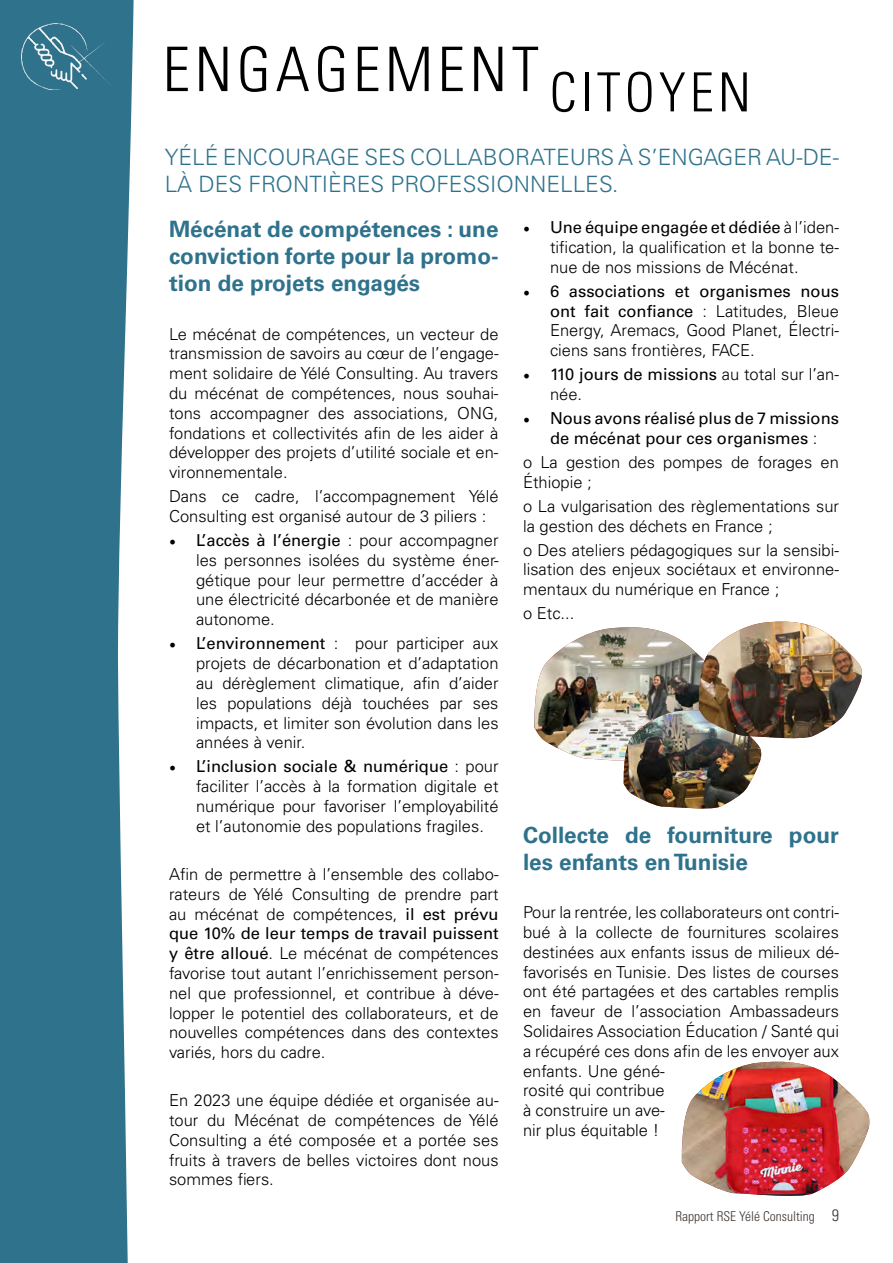
<style>
.page{position:relative;width:893px;height:1263px;background:#fff}
.page>*{position:absolute;margin:0;border:0;box-sizing:border-box;transform-origin:0 0}
.t1{font:300 condensed 61.5px "Univers LT Std";letter-spacing:.075em;color:#000}
.t2{font:700 22.5px/27px "Univers LT Std";color:#2f728c;text-align:justify}
.t3{font:300 22.5px/27px "Univers LT Std";color:#2f728c}
.t4{font:300 16.5px/19.8px "Univers LT Std";color:#000;text-align:justify}
.t5{font:16.5px/19.8px "Univers LT Std";color:#000;text-align:center}
.t6{font:300 condensed 13.5px "Univers LT Std";color:#3f3731}
.s1{font-family:"Minion Pro";font-weight:400;font-size:18px}
.s2{font-weight:400}
.s3{font-family:"Minion Pro";font-size:18px}
.s4{font-weight:300}
.s5{font-size:16.5px}
</style>
<div class="page">
<svg style="left:0;top:0;width:134px;height:1263px;background:#3e7c94"></svg>
<img style="left:21px;top:23px;width:90px;height:66px">
<img style="left:534px;top:627px;width:228px;height:182px">
<img style="left:697px;top:621px;width:165px;height:119px">
<img style="left:682px;top:1062px;width:187px;height:134px">
<h1 class="t1" style="left:163px;top:32px;width:590px">ENGAGEMENT <sub>CITOYEN</sub></h1>
<h2 class="t3" style="left:165px;top:144px;width:676px">YÉLÉ ENCOURAGE SES COLLABORATEURS À S’ENGAGER AU-DE-<br>LÀ DES FRONTIÈRES PROFESSIONNELLES.</h2>
<h2 class="t2" style="left:169px;top:216px;width:331px">Mécénat de compétences : une conviction forte pour la promo&shy;tion de projets engagés</h2>
<p class="t4" style="left:169px;top:324px;width:331px">Le mécénat de compétences, un vecteur de transmission de savoirs au cœur de l’engage&shy;ment solidaire de Yélé Consulting. Au travers du mécénat de compétences, nous souhai&shy;tons accompagner des associations, ONG, fondations et collectivités afin de les aider à développer des projets d’utilité sociale et en&shy;vironnementale.</p>
<p class="t4" style="left:169px;top:486px;width:331px">Dans ce cadre, l’accompagnement Yélé<br>Consulting est organisé autour de 3 piliers :</p>
<p class="t4" style="left:196px;top:530px;width:304px;text-indent:-27px"><span class="s1">•</span> <span class="s2">L’accès à l’énergie</span> : pour accompagner les personnes isolées du système éner&shy;gétique pour leur permettre d’accéder à une électricité décarbonée et de manière autonome.</p>
<p class="t4" style="left:196px;top:634px;width:304px;text-indent:-27px"><span class="s1">•</span> <span class="s2">L’environnement</span> : pour participer aux projets de décarbonation et d’adaptation au dérèglement climatique, afin d’aider les populations déjà touchées par ses impacts, et limiter son évolution dans les années à venir.</p>
<p class="t4" style="left:196px;top:757px;width:304px;text-indent:-27px"><span class="s1">•</span> <span class="s2">L’inclusion sociale &amp; numérique</span> : pour faciliter l’accès à la formation digitale et numérique pour favoriser l’employabilité et l’autonomie des populations fragiles.</p>
<p class="t4" style="left:169px;top:864px;width:331px">Afin de permettre à l’ensemble des collabo&shy;rateurs de Yélé Consulting de prendre part au mécénat de compétences, <span class="s2">il est prévu que 10% de leur temps de travail puissent y être alloué</span>. Le mécénat de compétences favorise tout autant l’enrichissement person&shy;nel que professionnel, et contribue à déve&shy;lopper le potentiel des collaborateurs, et de nouvelles compétences dans des contextes variés, hors du cadre.</p>
<p class="t4" style="left:169px;top:1090px;width:331px">En 2023 une équipe dédiée et organisée au&shy;tour du Mécénat de compétences de Yélé Consulting a été composée et a portée ses fruits à travers de belles victoires dont nous sommes fiers.</p>
<p class="t4" style="left:550px;top:217px;width:290px;text-indent:-27px"><span class="s1">•</span> <span class="s2">Une équipe engagée et dédiée</span> à l’iden&shy;tification, la qualification et la bonne te&shy;nue de nos missions de Mécénat.</p>
<p class="t4" style="left:550px;top:281px;width:290px;text-indent:-27px"><span class="s1">•</span> <span class="s2">6 associations et organismes nous ont fait confiance</span> : Latitudes, Bleue Energy, Aremacs, Good Planet, Électri&shy;ciens sans frontières, FACE.</p>
<p class="t4" style="left:550px;top:364px;width:290px;text-indent:-27px"><span class="s1">•</span> <span class="s2">110 jours de missions</span> au total sur l’an&shy;née.</p>
<p class="t5" style="left:523px;top:408px;width:317px"><span class="s3">•</span> Nous avons réalisé plus de 7 missions de mécénat pour ces organismes <span class="s4">:</span></p>
<p class="t4" style="left:523px;top:452px;width:317px">o La gestion des pompes de forages en<br>Éthiopie ;</p>
<p class="t4" style="left:523px;top:496px;width:317px">o La vulgarisation des règlementations sur la gestion des déchets en France ;</p>
<p class="t4" style="left:523px;top:540px;width:317px">o Des ateliers pédagogiques sur la sensibi&shy;lisation des enjeux sociétaux et environne&shy;mentaux du numérique en France ;</p>
<p class="t4" style="left:523px;top:603px;width:53px">o Etc...</p>
<h2 class="t2" style="left:523px;top:822px;width:317px">Collecte de fourniture pour les enfants en Tunisie</h2>
<p class="t4" style="left:523px;top:902px;width:317px;text-align:left">Pour la rentrée, les collaborateurs ont contri&shy;bué à la collecte de fournitures scolaires destinées aux enfants issus de milieux dé&shy;favorisés en Tunisie. Des listes de courses ont été partagées et des cartables remplis en faveur de l’association Ambassadeurs Solidaires Association Éducation / Santé qui a récupéré ces dons afin de les envoyer aux enfants. Une géné-<br>rosité qui contribue<br>à construire un ave-<br>nir plus équitable !</p>
<p class="t6" style="left:675px;top:1208px;width:165px">Rapport RSE Yélé Consulting <span class="s5">9</span></p>
</div>
